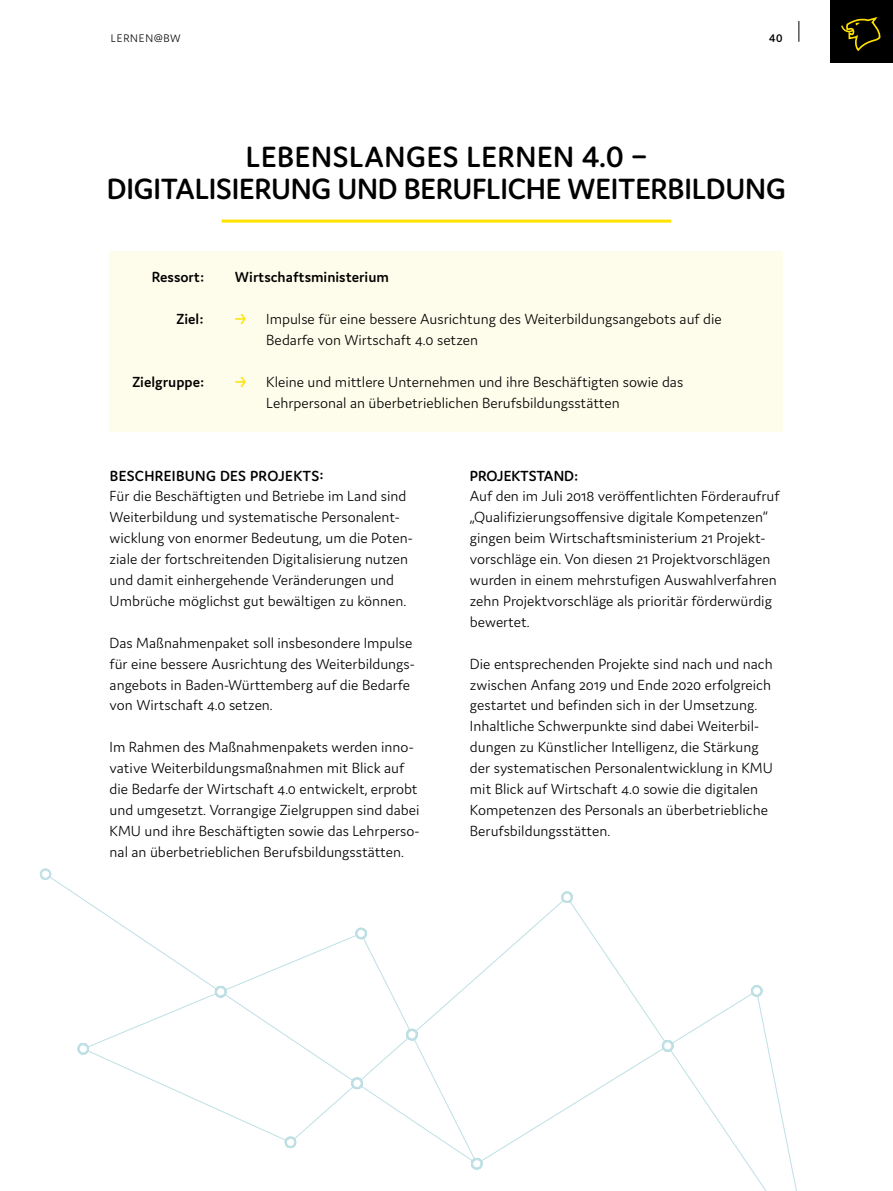
<style>
.page{position:relative;width:893px;height:1191px;background:#fff}
.page>*{position:absolute;margin:0;border:0;box-sizing:border-box;transform-origin:0 0}
.t1{font:600 31.2px/31.3px "Domus";letter-spacing:-.005em;color:#000;text-align:center}
.t2{font:300 15.6px/20.9px "Domus";color:#000}
.t3{font:600 15.6px "Domus";color:#000}
.t4{font:600 15.6px "Domus";letter-spacing:.025em;color:#000}
.t5{font:300 11.7px "Domus";letter-spacing:.065em;color:#000}
.t6{font:600 11.7px "Domus";color:#000}
.s1{font-weight:600;color:#ffe300}
</style>
<div class="page">
<hr style="left:222px;top:220px;width:449px;height:3px;background:#ffe300">
<div style="left:109px;top:251px;width:674px;height:180px;background:#fefcea"></div>
<svg style="left:39px;top:868px;width:758px;height:323px"></svg>
<div style="left:830px;top:0;width:63px;height:63px;background:#000"></div>
<svg style="left:841px;top:17px;width:40px;height:34px"></svg>
<svg style="left:798px;top:21px;width:1px;height:20px"></svg>
<p class="t5" style="left:111px;top:32px;width:71px">LERNEN@BW</p>
<p class="t6" style="left:769px;top:32px;width:15px">40</p>
<h1 class="t1" style="left:107px;top:141px;width:681px">LEBENSLANGES LERNEN 4.0 –<br>DIGITALISIERUNG UND BERUFLICHE WEITERBILDUNG</h1>
<p class="t3" style="left:152px;top:268px;width:54px">Ressort:</p>
<p class="t3" style="left:177px;top:310px;width:29px">Ziel:</p>
<p class="t3" style="left:132px;top:373px;width:73px">Zielgruppe:</p>
<p class="t3" style="left:235px;top:269px;width:156px">Wirtschaftsministerium</p>
<p class="t2" style="left:266px;top:308px;width:457px;text-indent:-31px"><span class="s1">→</span> Impulse für eine bessere Ausrichtung des Weiterbildungsangebots auf die<br>Bedarfe von Wirtschaft 4.0 setzen</p>
<p class="t2" style="left:266px;top:371px;width:418px;text-indent:-31px"><span class="s1">→</span> Kleine und mittlere Unternehmen und ihre Beschäftigten sowie das<br>Lehrpersonal an überbetrieblichen Berufsbildungsstätten</p>
<p class="t4" style="left:110px;top:467px;width:216px">BESCHREIBUNG DES PROJEKTS:</p>
<p class="t2" style="left:110px;top:486px;width:305px">Für die Beschäftigten und Betriebe im Land sind Weiterbildung und systematische Personalent&shy;wicklung von enormer Bedeutung, um die Poten&shy;ziale der fortschreitenden Digitalisierung nutzen und damit einhergehende Veränderungen und Umbrüche möglichst gut bewältigen zu können.</p>
<p class="t2" style="left:110px;top:632px;width:307px">Das Maßnahmenpaket soll insbesondere Impulse für eine bessere Ausrichtung des Weiterbildungs&shy;angebots in Baden-Württemberg auf die Bedarfe von Wirtschaft 4.0 setzen.</p>
<p class="t2" style="left:110px;top:736px;width:312px">Im Rahmen des Maßnahmenpakets werden inno&shy;vative Weiterbildungsmaßnahmen mit Blick auf die Bedarfe der Wirtschaft 4.0 entwickelt, erprobt und umgesetzt. Vorrangige Zielgruppen sind dabei KMU und ihre Beschäftigten sowie das Lehrperso&shy;nal an überbetrieblichen Berufsbildungsstätten.</p>
<p class="t3" style="left:470px;top:467px;width:110px">PROJEKTSTAND:</p>
<p class="t2" style="left:470px;top:486px;width:311px">Auf den im Juli 2018 veröffentlichten Förderaufruf „Qualifizierungsoffensive digitale Kompetenzen“ gingen beim Wirtschaftsministerium 21 Projekt&shy;vorschläge ein. Von diesen 21 Projektvorschlägen wurden in einem mehrstufigen Auswahlverfahren zehn Projektvorschläge als prioritär förderwürdig bewertet.</p>
<p class="t2" style="left:470px;top:653px;width:304px">Die entsprechenden Projekte sind nach und nach zwischen Anfang 2019 und Ende 2020 erfolgreich gestartet und befinden sich in der Umsetzung.<br>Inhaltliche Schwerpunkte sind dabei Weiterbil&shy;dungen zu Künstlicher Intelligenz, die Stärkung der systematischen Personalentwicklung in KMU mit Blick auf Wirtschaft 4.0 sowie die digitalen Kompetenzen des Personals an überbetriebliche Berufsbildungsstätten.</p>
</div>
